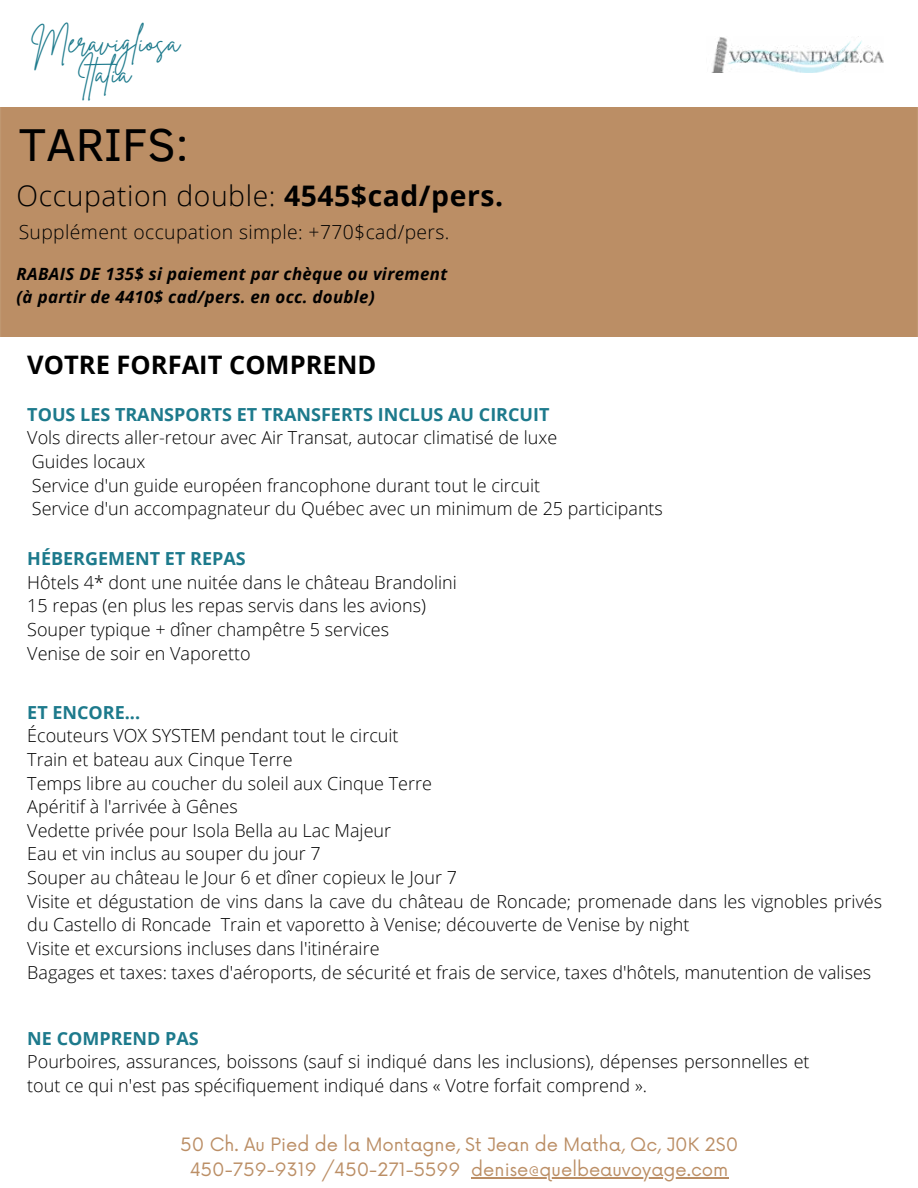
<style>
.page{position:relative;width:918px;height:1188px;background:#fff}
.page>*{position:absolute;margin:0;border:0;box-sizing:border-box;transform-origin:0 0}
.t1{font:47.25px "Clear Sans";color:#000}
.t2{font:29.85px/31.5px "Brittany Signature";color:#1d7a8c;text-align:center}
.t3{font:300 28.35px "Open Sans";letter-spacing:.02em;color:#000}
.t4{font:700 25.5px "Open Sans";color:#000}
.t5{font:300 19.35px "Open Sans";letter-spacing:.02em;color:#000}
.t6{font:300 18px/23.7px "Open Sans";color:#000}
.t7{font:18px/24.8px "Now";color:#bb8e65;text-align:center}
.t8{font:700 18px "Open Sans";color:#1d7a8c}
.t9{font:italic 700 16.8px/22.5px "Open Sans";letter-spacing:.02em;color:#000}
.s1{font-weight:700}
</style>
<div class="page">
<img style="left:711px;top:37px;width:172px;height:36px">
<div style="left:0;top:108px;width:918px;height:228px;background:#bb8e65"></div>
<hr style="left:471px;top:1177px;width:257px;height:1px;background:#bb8e65">
<h2 class="t2" style="left:31px;top:25px;width:150px">Meravigliosa<br>Italia</h2>
<h1 class="t1" style="left:19px;top:113px;width:172px">TARIFS:</h1>
<h3 class="t3" style="left:17px;top:176px;width:488px">Occupation double: <span class="s1">4545$cad/pers.</span></h3>
<p class="t5" style="left:19px;top:219px;width:432px">Supplément occupation simple: +770$cad/pers.</p>
<p class="t9" style="left:17px;top:262px;width:432px">RABAIS DE 135$ si paiement par chèque ou virement (à partir de 4410$ cad/pers. en occ. double)</p>
<h3 class="t4" style="left:27px;top:346px;width:351px">VOTRE FORFAIT COMPREND</h3>
<p class="t8" style="left:27px;top:402px;width:524px">TOUS LES TRANSPORTS ET TRANSFERTS INCLUS AU CIRCUIT</p>
<p class="t6" style="left:27px;top:426px;width:637px">Vols directs aller-retour avec Air Transat, autocar climatisé de luxe<br>Guides locaux<br>Service d'un guide européen francophone durant tout le circuit<br>Service d'un accompagnateur du Québec avec un minimum de 25 participants</p>
<p class="t8" style="left:27px;top:546px;width:220px">HÉBERGEMENT ET REPAS</p>
<p class="t6" style="left:27px;top:570px;width:431px">Hôtels 4* dont une nuitée dans le château Brandolini 15 repas (en plus les repas servis dans les avions)<br>Souper typique + dîner champêtre 5 services<br>Venise de soir en Vaporetto</p>
<p class="t8" style="left:27px;top:700px;width:114px">ET ENCORE...</p>
<p class="t6" style="left:27px;top:724px;width:856px">Écouteurs VOX SYSTEM pendant tout le circuit<br>Train et bateau aux Cinque Terre<br>Temps libre au coucher du soleil aux Cinque Terre<br>Apéritif à l'arrivée à Gênes<br>Vedette privée pour Isola Bella au Lac Majeur<br>Eau et vin inclus au souper du jour 7<br>Souper au château le Jour 6 et dîner copieux le Jour 7<br>Visite et dégustation de vins dans la cave du château de Roncade; promenade dans les vignobles privés du Castello di Roncade Train et vaporetto à Venise; découverte de Venise by night<br>Visite et excursions incluses dans l'itinéraire<br>Bagages et taxes: taxes d'aéroports, de sécurité et frais de service, taxes d'hôtels, manutention de valises</p>
<p class="t8" style="left:27px;top:1025px;width:173px">NE COMPREND PAS</p>
<p class="t6" style="left:27px;top:1049px;width:784px">Pourboires, assurances, boissons (sauf si indiqué dans les inclusions), dépenses personnelles et tout ce qui n'est pas spécifiquement indiqué dans « Votre forfait comprend ».</p>
<p class="t7" style="left:181px;top:1131px;width:559px">50 Ch. Au Pied de la Montagne, St Jean de Matha, Qc, J0K 2S0<br>450-759-9319 /450-271-5599 denise@quelbeauvoyage.com</p>
</div>
